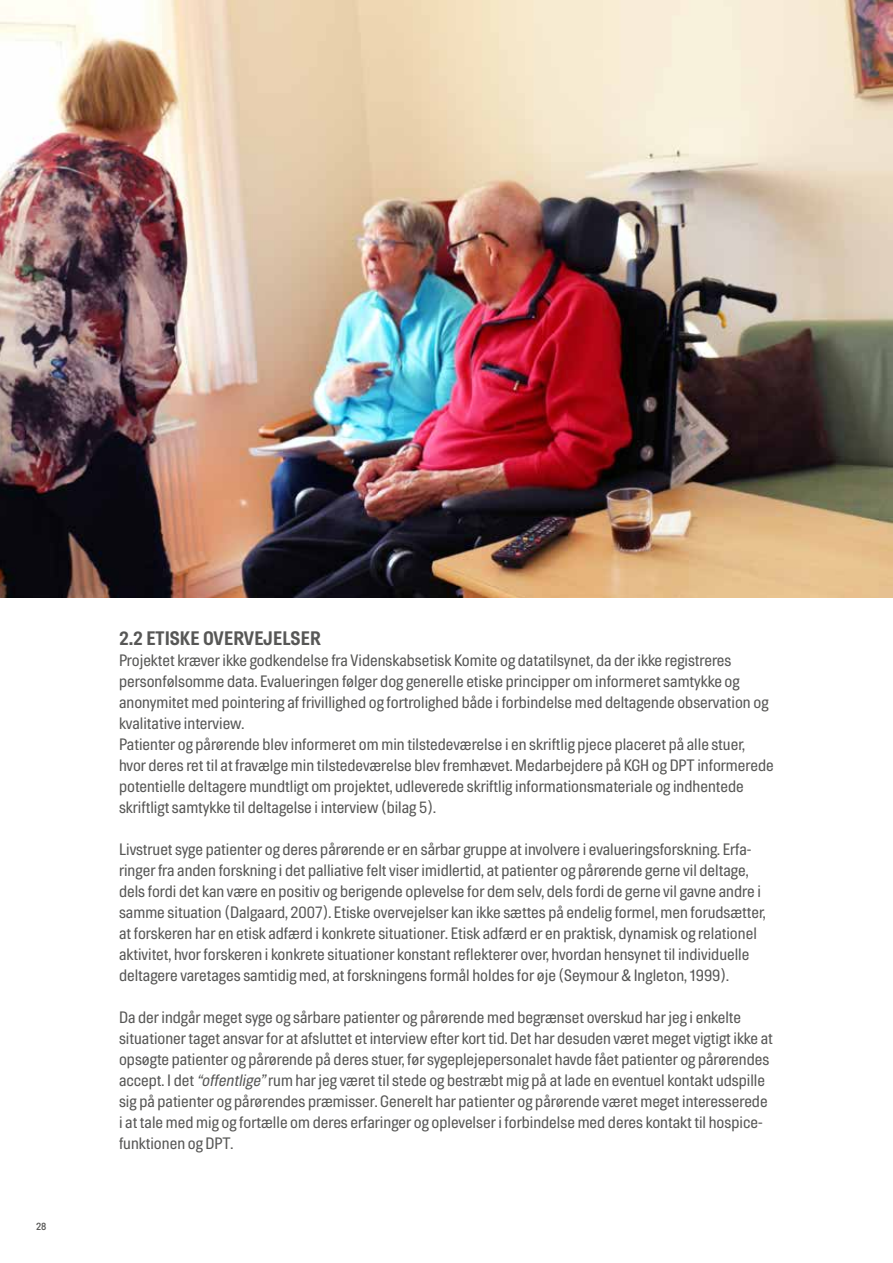
<style>
.page{position:relative;width:893px;height:1263px;background:#fff}
.page>*{position:absolute;margin:0;border:0;box-sizing:border-box;transform-origin:0 0}
.t1{font:700 19.5px "Hill";letter-spacing:.01em;color:#575756}
.t2{font:16.5px/21px "Hill";color:#575756}
.t3{font:600 10.5px "Hill";color:#575756}
.s1{font-style:italic}
</style>
<div class="page">
<img style="left:0;top:0;width:893px;height:597px">
<p class="t3" style="left:36px;top:1220px;width:12px">28</p>
<p class="t1" style="left:119px;top:628px;width:203px">2.2 ETISKE OVERVEJELSER</p>
<p class="t2" style="left:119px;top:650px;width:656px">Projektet kræver ikke godkendelse fra Videnskabsetisk Komite og datatilsynet, da der ikke registreres personfølsomme data. Evalueringen følger dog generelle etiske principper om informeret samtykke og anonymitet med pointering af frivillighed og fortrolighed både i forbindelse med deltagende observation og kvalitative interview.<br>Patienter og pårørende blev informeret om min tilstedeværelse i en skriftlig pjece placeret på alle stuer, hvor deres ret til at fravælge min tilstedeværelse blev fremhævet. Medarbejdere på KGH og DPT informerede potentielle deltagere mundtligt om projektet, udleverede skriftlig informationsmateriale og indhentede skriftligt samtykke til deltagelse i interview (bilag 5).</p>
<p class="t2" style="left:119px;top:839px;width:648px">Livstruet syge patienter og deres pårørende er en sårbar gruppe at involvere i evalueringsforskning. Erfa&shy;ringer fra anden forskning i det palliative felt viser imidlertid, at patienter og pårørende gerne vil deltage, dels fordi det kan være en positiv og berigende oplevelse for dem selv, dels fordi de gerne vil gavne andre i samme situation (Dalgaard, 2007). Etiske overvejelser kan ikke sættes på endelig formel, men forudsætter, at forskeren har en etisk adfærd i konkrete situationer. Etisk adfærd er en praktisk, dynamisk og relationel aktivitet, hvor forskeren i konkrete situationer konstant reflekterer over, hvordan hensynet til individuelle deltagere varetages samtidig med, at forskningens formål holdes for øje (Seymour &amp; Ingleton, 1999).</p>
<p class="t2" style="left:119px;top:1007px;width:655px">Da der indgår meget syge og sårbare patienter og pårørende med begrænset overskud har jeg i enkelte situationer taget ansvar for at afsluttet et interview efter kort tid. Det har desuden været meget vigtigt ikke at opsøgte patienter og pårørende på deres stuer, før sygeplejepersonalet havde fået patienter og pårørendes accept. I det <span class="s1">“offentlige”</span>rum har jeg været til stede og bestræbt mig på at lade en eventuel kontakt udspille sig på patienter og pårørendes præmisser. Generelt har patienter og pårørende været meget interesserede i at tale med mig og fortælle om deres erfaringer og oplevelser i forbindelse med deres kontakt til hospice&shy;funktionen og DPT.</p>
</div>
